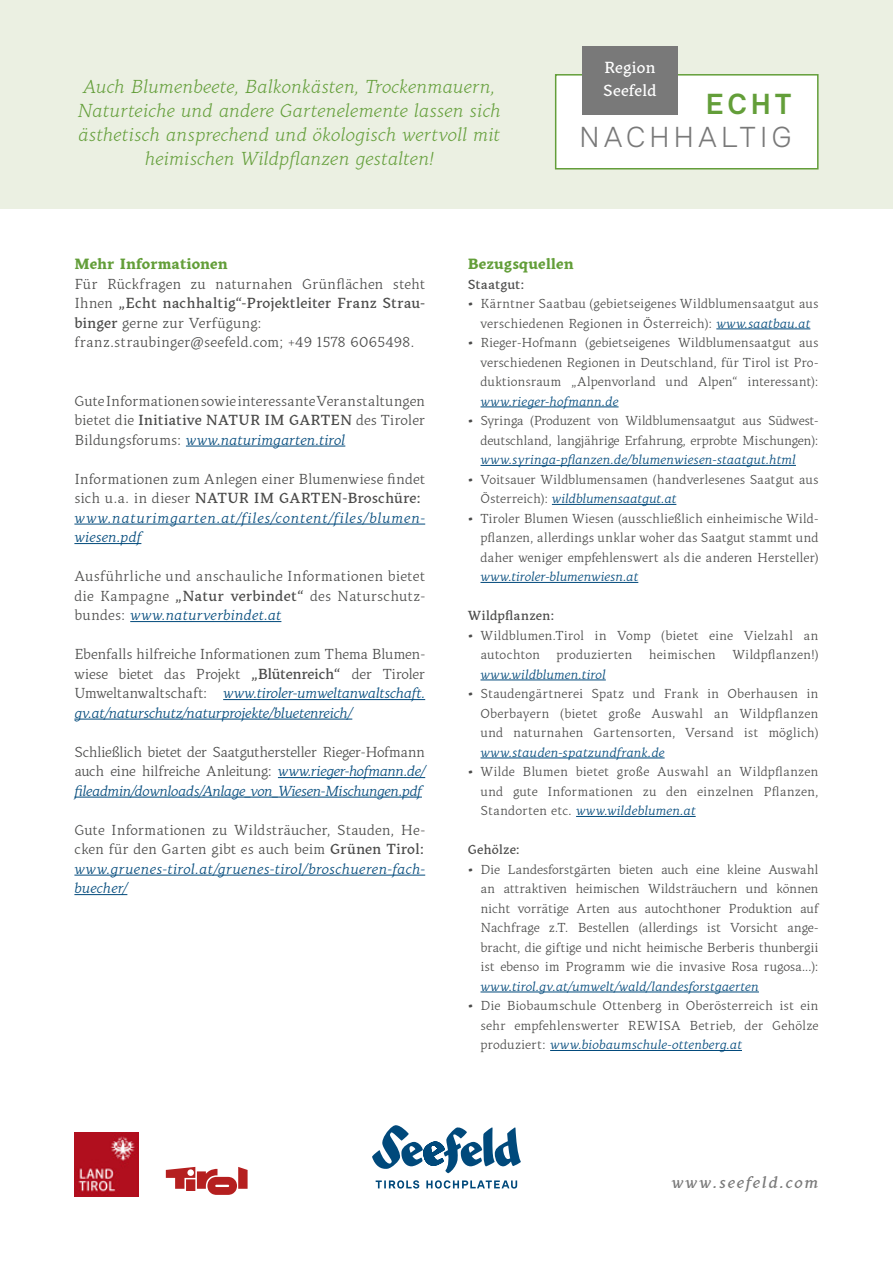
<style>
.page{position:relative;width:893px;height:1263px;background:#fff}
.page>*{position:absolute;margin:0;border:0;box-sizing:border-box;transform-origin:0 0}
.t1{font:300 30px "Relevant";letter-spacing:.16em;color:#797979}
.t2{font:700 30px "Relevant";color:#639e39}
.t3{font:italic 300 19.5px/24px "Kitsch Text";color:#639e39;text-align:center}
.t4{font:italic 500 16.5px "Kitsch Text";letter-spacing:.1em;color:#797979}
.t5{font:500 16.5px/22.5px "Kitsch Text";letter-spacing:.01em;color:#fff}
.t6{font:15px/19.5px "Kitsch Text";color:#4a4a49;text-align:justify}
.t7{font:700 15px "Kitsch Text";letter-spacing:.005em;color:#639e39}
.t8{font:13.5px/19.5px "Kitsch Text";letter-spacing:-.005em;color:#4a4a49;text-align:justify}
.t9{font:italic 13.5px "Kitsch Text";letter-spacing:.005em;color:#00497b}
.t10{font:500 13.5px "Kitsch Text";letter-spacing:.005em;color:#4a4a49}
.s1{font-weight:500}
.s2{font-style:italic;color:#00497b}
.s3{font-weight:700;font-size:15px}
</style>
<div class="page">
<img style="left:74px;top:1132px;width:64px;height:64px">
<svg style="left:166px;top:1167px;width:82px;height:28px"></svg>
<div style="left:0;top:0;width:893px;height:208px;background:#ebf0e2"></div>
<hr style="left:186px;top:446px;width:159px;height:1px;background:#00497b">
<hr style="left:74px;top:524px;width:351px;height:1px;background:#00497b">
<hr style="left:74px;top:543px;width:67px;height:1px;background:#00497b">
<hr style="left:130px;top:621px;width:151px;height:1px;background:#00497b">
<hr style="left:223px;top:699px;width:202px;height:1px;background:#00497b">
<hr style="left:74px;top:719px;width:278px;height:1px;background:#00497b">
<hr style="left:278px;top:777px;width:147px;height:1px;background:#00497b">
<hr style="left:74px;top:797px;width:348px;height:1px;background:#00497b">
<hr style="left:74px;top:875px;width:351px;height:1px;background:#00497b">
<hr style="left:74px;top:894px;width:53px;height:1px;background:#00497b">
<hr style="left:716px;top:328px;width:94px;height:1px;background:#00497b">
<hr style="left:480px;top:406px;width:139px;height:1px;background:#00497b">
<hr style="left:480px;top:465px;width:316px;height:1px;background:#00497b">
<hr style="left:552px;top:504px;width:124px;height:1px;background:#00497b">
<hr style="left:480px;top:582px;width:158px;height:1px;background:#00497b">
<hr style="left:480px;top:679px;width:126px;height:1px;background:#00497b">
<hr style="left:480px;top:757px;width:185px;height:1px;background:#00497b">
<hr style="left:576px;top:816px;width:120px;height:1px;background:#00497b">
<hr style="left:480px;top:991px;width:279px;height:1px;background:#00497b">
<hr style="left:550px;top:1050px;width:192px;height:1px;background:#00497b">
<svg style="left:376px;top:1180px;width:141px;height:8px"></svg>
<svg style="left:372px;top:1125px;width:149px;height:48px"></svg>
<div style="left:555px;top:74px;width:264px;height:95px;background:#fff;border:2px solid #639e39"></div>
<div style="left:582px;top:47px;width:96px;height:68px;background:#797979"></div>
<h2 class="t3" style="left:77px;top:74px;width:425px">Auch Blumenbeete, Balkonkästen, Trockenmauern, Naturteiche und andere Gartenelemente lassen sich ästhetisch ansprechend und ökologisch wertvoll mit heimischen Wildpflanzen gestalten!</h2>
<p class="t5" style="left:603px;top:56px;width:55px">Region<br>Seefeld</p>
<h1 class="t2" style="left:706px;top:86px;width:87px">ECHT</h1>
<h1 class="t1" style="left:580px;top:120px;width:213px">NACHHALTIG</h1>
<p class="t7" style="left:74px;top:253px;width:155px">Mehr Informationen</p>
<p class="t6" style="left:74px;top:273px;width:352px;text-align:left">Für Rückfragen zu naturnahen Grünflächen steht Ihnen <span class="s1">„Echt nachhaltig“-Projektleiter Franz Strau&shy;binger</span> gerne zur Verfügung: franz.straubinger@seefeld.com; +49 1578 6065498.</p>
<p class="t6" style="left:74px;top:390px;width:352px">Gute Informationen sowie interessante Veranstaltungen bietet die <span class="s1">Initiative NATUR IM GARTEN</span> des Tiroler Bildungsforums: <span class="s2">www.naturimgarten.tirol</span></p>
<p class="t6" style="left:74px;top:468px;width:352px;text-align:left">Informationen zum Anlegen einer Blumenwiese findet sich u.a. in dieser <span class="s1">NATUR IM GARTEN-Broschüre: </span><span class="s2">www.naturimgarten.at/files/content/files/blumen&shy;wiesen.pdf</span></p>
<p class="t6" style="left:74px;top:566px;width:352px">Ausführliche und anschauliche Informationen bietet die Kampagne <span class="s1">„Natur verbindet“</span> des Naturschutz&shy;bundes: <span class="s2">www.naturverbindet.at</span></p>
<p class="t6" style="left:74px;top:644px;width:352px">Ebenfalls hilfreiche Informationen zum Thema Blumen&shy;wiese bietet das Projekt <span class="s1">„Blütenreich“</span> der Tiroler Umweltanwaltschaft: <span class="s2">www.tiroler-umweltanwaltschaft. gv.at/naturschutz/naturprojekte/bluetenreich/</span></p>
<p class="t6" style="left:74px;top:741px;width:352px">Schließlich bietet der Saatguthersteller Rieger-Hofmann auch eine hilfreiche Anleitung: <span class="s2">www.rieger-hofmann.de/ fileadmin/downloads/Anlage_von_Wiesen-Mischungen.pdf</span></p>
<p class="t6" style="left:74px;top:819px;width:352px">Gute Informationen zu Wildsträucher, Stauden, He&shy;cken für den Garten gibt es auch beim <span class="s1">Grünen Tirol: </span><span class="s2">www.gruenes-tirol.at/gruenes-tirol/broschueren-fach&shy;buecher/</span></p>
<p class="t7" style="left:468px;top:253px;width:108px">Bezugsquellen</p>
<p class="t10" style="left:468px;top:275px;width:58px">Staatgut:</p>
<p class="t8" style="left:468px;top:294px;width:352px;text-align:center"><span class="s3">•</span> Kärntner Saatbau (gebietseigenes Wildblumensaatgut aus verschiedenen Regionen in Österreich): <span class="s2">www.saatbau.at</span></p>
<p class="t8" style="left:480px;top:333px;width:340px;text-indent:-13px"><span class="s3">•</span> Rieger-Hofmann (gebietseigenes Wildblumensaatgut aus verschiedenen Regionen in Deutschland, für Tirol ist Pro&shy;duktionsraum „Alpenvorland und Alpen“ interessant):</p>
<p class="t9" style="left:480px;top:393px;width:140px">www.rieger-hofmann.de</p>
<p class="t8" style="left:468px;top:411px;width:352px;text-align:right"><span class="s3">•</span> Syringa (Produzent von Wildblumensaatgut aus Südwest&shy;deutschland, langjährige Erfahrung, erprobte Mischungen):</p>
<p class="t9" style="left:480px;top:451px;width:317px">www.syringa-pflanzen.de/blumenwiesen-staatgut.html</p>
<p class="t8" style="left:480px;top:469px;width:340px;text-indent:-13px"><span class="s3">•</span> Voitsauer Wildblumensamen (handverlesenes Saatgut aus<br>Österreich): <span class="s2">wildblumensaatgut.at</span></p>
<p class="t8" style="left:480px;top:508px;width:340px;text-indent:-13px"><span class="s3">•</span> Tiroler Blumen Wiesen (ausschließlich einheimische Wild&shy;pflanzen, allerdings unklar woher das Saatgut stammt und daher weniger empfehlenswert als die anderen Hersteller)</p>
<p class="t9" style="left:480px;top:568px;width:159px">www.tiroler-blumenwiesn.at</p>
<p class="t10" style="left:468px;top:607px;width:88px">Wildpflanzen:</p>
<p class="t8" style="left:468px;top:625px;width:352px;text-align:right"><span class="s3">•</span> Wildblumen.Tirol in Vomp (bietet eine Vielzahl an autochton produzierten heimischen Wildpflanzen!)</p>
<p class="t9" style="left:480px;top:666px;width:127px">www.wildblumen.tirol</p>
<p class="t8" style="left:480px;top:684px;width:340px;text-indent:-13px"><span class="s3">•</span> Staudengärtnerei Spatz und Frank in Oberhausen in Oberbayern (bietet große Auswahl an Wildpflanzen und naturnahen Gartensorten, Versand ist möglich)</p>
<p class="t9" style="left:480px;top:744px;width:186px">www.stauden-spatzundfrank.de</p>
<p class="t8" style="left:480px;top:762px;width:340px;text-indent:-13px"><span class="s3">•</span> Wilde Blumen bietet große Auswahl an Wildpflanzen und gute Informationen zu den einzelnen Pflanzen, Standorten etc. <span class="s2">www.wildeblumen.at</span></p>
<p class="t10" style="left:468px;top:841px;width:54px">Gehölze:</p>
<p class="t8" style="left:480px;top:859px;width:340px;text-indent:-13px"><span class="s3">•</span> Die Landesforstgärten bieten auch eine kleine Auswahl an attraktiven heimischen Wildsträuchern und können nicht vorrätige Arten aus autochthoner Produktion auf Nachfrage z.T. Bestellen (allerdings ist Vorsicht ange&shy;bracht, die giftige und nicht heimische Berberis thunbergii ist ebenso im Programm wie die invasive Rosa rugosa...):</p>
<p class="t9" style="left:480px;top:978px;width:280px">www.tirol.gv.at/umwelt/wald/landesforstgaerten</p>
<p class="t8" style="left:480px;top:996px;width:340px;text-indent:-13px"><span class="s3">•</span> Die Biobaumschule Ottenberg in Oberösterreich ist ein sehr empfehlenswerter REWISA Betrieb, der Gehölze produziert: <span class="s2">www.biobaumschule-ottenberg.at</span></p>
<p class="t4" style="left:671px;top:1172px;width:149px">www.seefeld.com</p>
</div>
